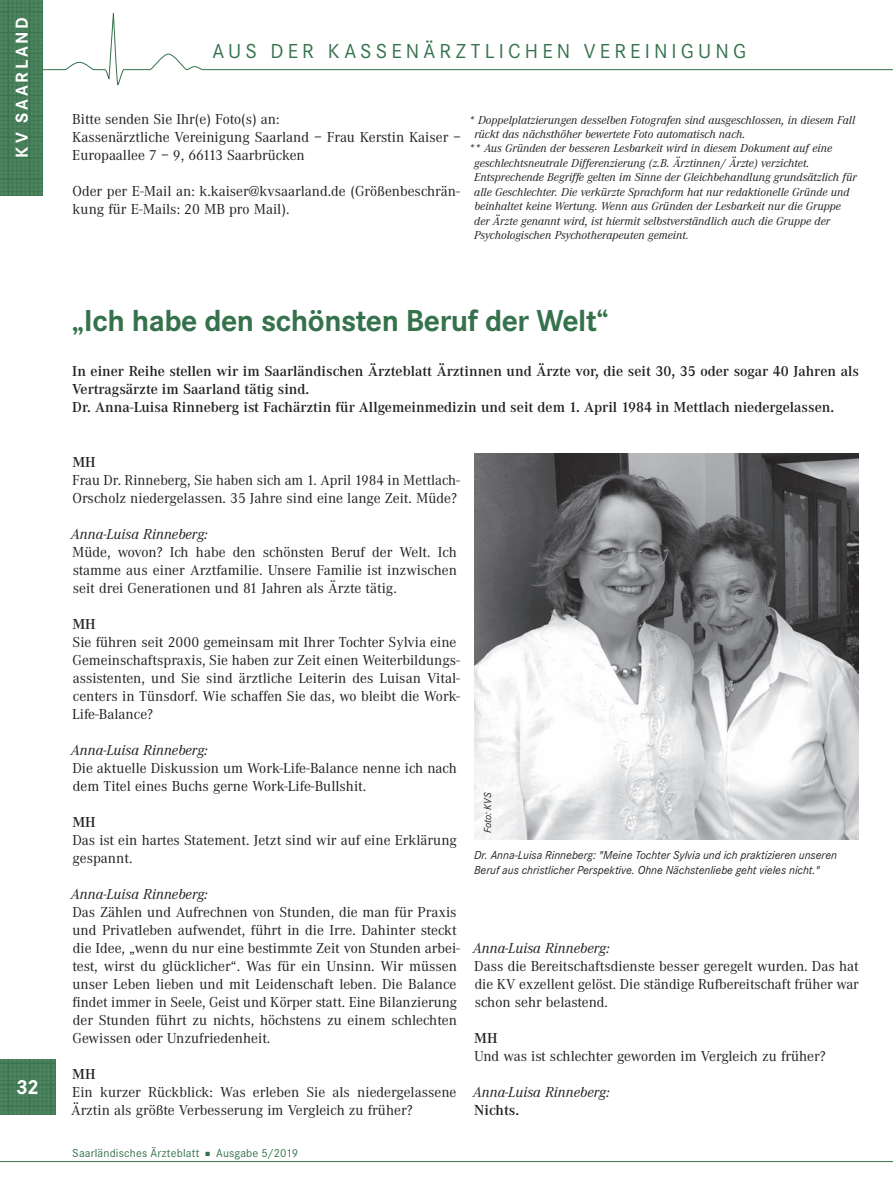
<style>
.page{position:relative;width:893px;height:1191px;background:#fff}
.page>*{position:absolute;margin:0;border:0;box-sizing:border-box;transform-origin:0 0}
.t1{font:700 31.5px "Corporate S";letter-spacing:-.015em;color:#35724c}
.t2{font:21px "Corporate S";letter-spacing:.19em;color:#35724c}
.t3{font:700 21px "Corporate S";color:#fff}
.t4{font:700 18px "Corporate S";color:#fff}
.t5{font:15px/18px "Corporate A";color:#231f20}
.t6{font:600 15px/18px "Corporate A";color:#231f20}
.t7{font:italic 15px "Corporate A";color:#231f20}
.t8{font:italic 12px "Corporate A";color:#231f20}
.t9{font:italic 12px/15px "Corporate S";color:#231f20}
.t10{font:12px "Corporate S";letter-spacing:.01em;color:#35724c}
.t11{font:italic 10.5px "Corporate S";color:#231f20}
</style>
<div class="page">
<img style="left:0;top:1059px;width:55px;height:55px">
<hr style="left:0;top:1161px;width:893px;height:1px;background:#35724c">
<svg style="left:43px;top:13px;width:850px;height:72px"></svg>
<img style="left:0;top:0;width:43px;height:195px">
<img style="left:474px;top:454px;width:385px;height:386px">
<p class="t4" style="left:11px;top:158px;width:59px;rotate:-90deg">kv saarland</p>
<h2 class="t3" style="left:16px;top:1075px;width:25px">32</h2>
<h2 class="t2" style="left:213px;top:40px;width:22px">AUS</h2>
<h2 class="t2" style="left:271px;top:40px;width:73px">DER KASS</h2>
<h2 class="t2" style="left:391px;top:40px;width:296px">ENÄRZ TLIC HEN V EREINIGU</h2>
<h2 class="t2" style="left:716px;top:40px;width:29px">NG</h2>
<p class="t5" style="left:72px;top:111px;width:390px">Bitte senden Sie Ihr(e) Foto(s) an:<br>Kassenärztliche Vereinigung Saarland – Frau Kerstin Kaiser –<br>Europaallee 7 – 9, 66113 Saarbrücken</p>
<p class="t5" style="left:73px;top:183px;width:389px">Oder per E-Mail an: k.kaiser@kvsaarland.de (Größenbeschrän&shy;kung für E-Mails: 20 MB pro Mail).</p>
<p class="t8" style="left:469px;top:113px;width:388px">* Doppelplatzierungen desselben Fotografen sind ausgeschlossen, in diesem Fall</p>
<p class="t8" style="left:474px;top:127px;width:273px">rückt das nächsthöher bewertete Foto automatisch nach.</p>
<p class="t8" style="left:469px;top:142px;width:365px">** Aus Gründen der besseren Lesbarkeit wird in diesem Dokument auf eine</p>
<p class="t8" style="left:474px;top:156px;width:337px">geschlechtsneutrale Differenzierung (z.B. Ärztinnen/ Ärzte) verzichtet.</p>
<p class="t8" style="left:474px;top:170px;width:384px">Entsprechende Begriffe gelten im Sinne der Gleichbehandlung grundsätzlich für</p>
<p class="t8" style="left:474px;top:185px;width:377px">alle Geschlechter. Die verkürzte Sprachform hat nur redaktionelle Gründe und</p>
<p class="t8" style="left:474px;top:199px;width:368px">beinhaltet keine Wertung. Wenn aus Gründen der Lesbarkeit nur die Gruppe</p>
<p class="t8" style="left:474px;top:214px;width:357px">der Ärzte genannt wird, ist hiermit selbstverständlich auch die Gruppe der</p>
<p class="t8" style="left:474px;top:228px;width:216px">Psychologischen Psychotherapeuten gemeint.</p>
<h1 class="t1" style="left:72px;top:302px;width:538px">„Ich habe den schönsten Beruf der Welt“</h1>
<p class="t6" style="left:72px;top:363px;width:788px">In einer Reihe stellen wir im Saarländischen Ärzteblatt Ärztinnen und Ärzte vor, die seit 30, 35 oder sogar 40 Jahren als<br>Vertragsärzte im Saarland tätig sind.<br>Dr. Anna-Luisa Rinneberg ist Fachärztin für Allgemeinmedizin und seit dem 1. April 1984 in Mettlach niedergelassen.</p>
<p class="t6" style="left:72px;top:453px;width:25px">MH</p>
<p class="t5" style="left:72px;top:471px;width:389px">Frau Dr. Rinneberg, Sie haben sich am 1. April 1984 in Mettlach-<br>Orscholz niedergelassen. 35 Jahre sind eine lange Zeit. Müde?</p>
<p class="t7" style="left:71px;top:525px;width:139px">Anna-Luisa Rinneberg:</p>
<p class="t5" style="left:72px;top:543px;width:386px;text-align:justify">Müde, wovon? Ich habe den schönsten Beruf der Welt. Ich stamme aus einer Arztfamilie. Unsere Familie ist inzwischen seit drei Generationen und 81 Jahren als Ärzte tätig.</p>
<p class="t6" style="left:72px;top:615px;width:25px">MH</p>
<p class="t5" style="left:72px;top:633px;width:389px">Sie führen seit 2000 gemeinsam mit Ihrer Tochter Sylvia eine Gemeinschaftspraxis, Sie haben zur Zeit einen Weiterbildungs&shy;assistenten, und Sie sind ärztliche Leiterin des Luisan Vital&shy;centers in Tünsdorf. Wie schaffen Sie das, wo bleibt die Work-Life-Balance?</p>
<p class="t7" style="left:71px;top:741px;width:139px">Anna-Luisa Rinneberg:</p>
<p class="t5" style="left:72px;top:759px;width:386px">Die aktuelle Diskussion um Work-Life-Balance nenne ich nach dem Titel eines Buchs gerne Work-Life-Bullshit.</p>
<p class="t6" style="left:72px;top:813px;width:25px">MH</p>
<p class="t5" style="left:72px;top:831px;width:386px">Das ist ein hartes Statement. Jetzt sind wir auf eine Erklärung gespannt.</p>
<p class="t7" style="left:71px;top:885px;width:139px">Anna-Luisa Rinneberg:</p>
<p class="t5" style="left:72px;top:903px;width:389px">Das Zählen und Aufrechnen von Stunden, die man für Praxis und Privatleben aufwendet, führt in die Irre. Dahinter steckt die Idee, „wenn du nur eine bestimmte Zeit von Stunden arbei&shy;test, wirst du glücklicher“. Was für ein Unsinn. Wir müssen unser Leben lieben und mit Leidenschaft leben. Die Balance findet immer in Seele, Geist und Körper statt. Eine Bilanzierung der Stunden führt zu nichts, höchstens zu einem schlechten Gewissen oder Unzufriedenheit.</p>
<p class="t6" style="left:72px;top:1065px;width:25px">MH</p>
<p class="t5" style="left:71px;top:1083px;width:387px">Ein kurzer Rückblick: Was erleben Sie als niedergelassene<br>Ärztin als größte Verbesserung im Vergleich zu früher?</p>
<p class="t10" style="left:72px;top:1146px;width:227px">SAARLÄNDISCHES ÄRZTEBLATT ■ AUSGABE 5/2019</p>
<p class="t11" style="left:482px;top:833px;width:42px;rotate:-90deg">Foto: KVS</p>
<p class="t9" style="left:474px;top:847px;width:364px">Dr. Anna-Luisa Rinneberg: "Meine Tochter Sylvia und ich praktizieren unseren<br>Beruf aus christlicher Perspektive. Ohne Nächstenliebe geht vieles nicht."</p>
<p class="t7" style="left:473px;top:939px;width:139px">Anna-Luisa Rinneberg:</p>
<p class="t5" style="left:474px;top:957px;width:386px;text-align:justify">Dass die Bereitschaftsdienste besser geregelt wurden. Das hat die KV exzellent gelöst. Die ständige Rufbereitschaft früher war schon sehr belastend.</p>
<p class="t6" style="left:474px;top:1029px;width:25px">MH</p>
<p class="t5" style="left:474px;top:1047px;width:353px">Und was ist schlechter geworden im Vergleich zu früher?</p>
<p class="t7" style="left:473px;top:1083px;width:139px">Anna-Luisa Rinneberg:</p>
<p class="t6" style="left:474px;top:1101px;width:47px">Nichts.</p>
</div>
